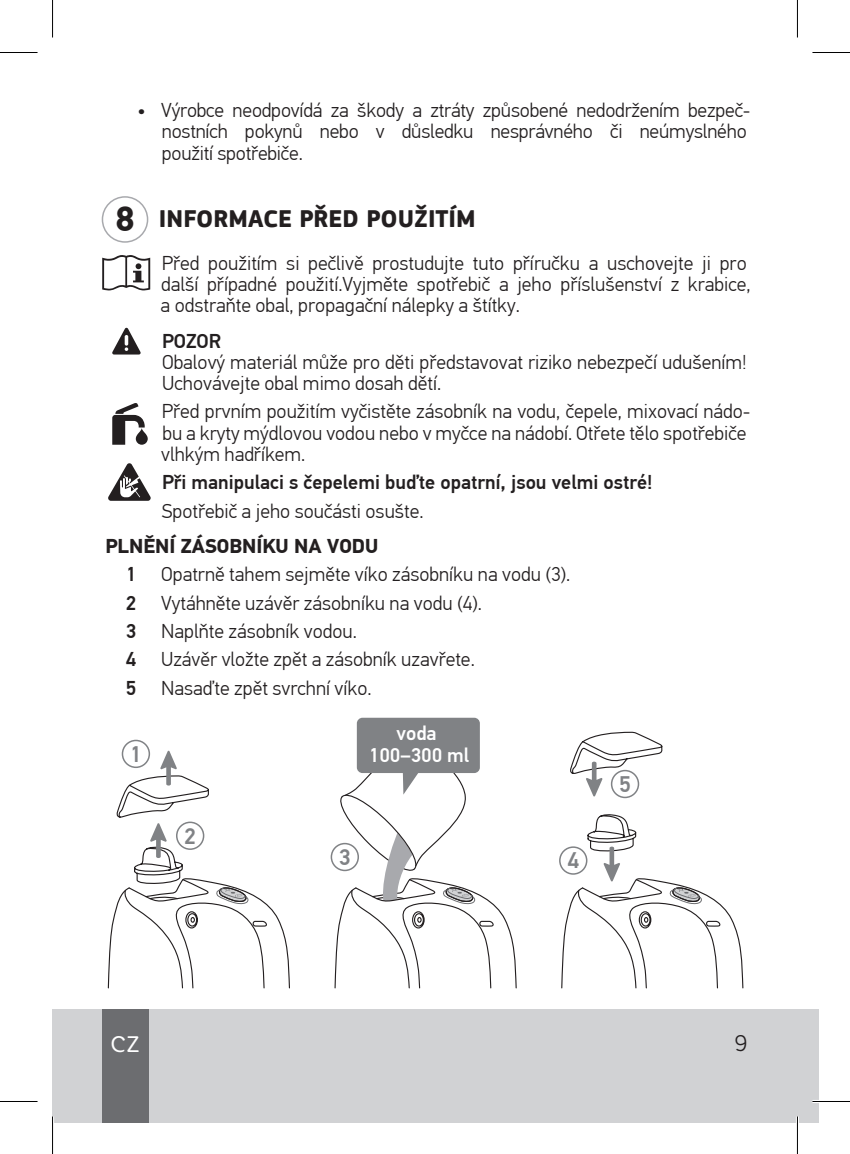
<style>
.page{position:relative;width:850px;height:1154px;background:#fff}
.page>*{position:absolute;margin:0;border:0;box-sizing:border-box;transform-origin:0 0}
.t1{font:700 35px "PF Din Text Pro";color:#231f20}
.t2{font:700 25px "PF Square Sans Pro";color:#231f20}
.t3{font:500 22.5px "PF Din Text Pro";color:#808285}
.t4{font:22.5px "Core Rhino";color:#fff}
.t5{font:300 22.5px "Core Sans A35";color:#231f20}
.t6{font:300 20px/21.2px "PF Din Text Pro";color:#231f20}
.t7{font:500 20px "PF Din Text Pro";color:#231f20}
.t8{font:500 20px "PF Din Text Pro";color:#fff}
.s1{font-weight:400}
.s2{font-weight:700}
.s3{font-weight:500}
</style>
<div class="page">
<div style="left:52px;top:1009px;width:766px;height:114px;background:#d1d2d4"></div>
<div style="left:102px;top:1009px;width:46px;height:114px;background:#6c6d70"></div>
<div style="left:102px;top:196px;width:46px;height:47px;border:2px solid #a8a9ad;border-radius:50%"></div>
<svg style="left:102px;top:255px;width:48px;height:35px"></svg>
<svg style="left:112px;top:328px;width:28px;height:26px"></svg>
<svg style="left:136px;top:428px;width:12px;height:17px"></svg>
<svg style="left:112px;top:403px;width:33px;height:42px"></svg>
<svg style="left:108px;top:463px;width:43px;height:38px"></svg>
<svg style="left:108px;top:750px;width:182px;height:238px"></svg>
<svg style="left:561px;top:731px;width:182px;height:257px"></svg>
<div style="left:356px;top:718px;width:123px;height:55px;background:#808285;border-radius:6px"></div>
<svg style="left:334px;top:745px;width:183px;height:243px"></svg>
<div style="left:122px;top:740px;width:28px;height:28px;border:2px solid #808285;border-radius:50%"></div>
<div style="left:176px;top:821px;width:28px;height:29px;border:2px solid #808285;border-radius:50%"></div>
<div style="left:331px;top:843px;width:27px;height:27px;background:#fff;border-radius:50%"></div>
<div style="left:330px;top:843px;width:29px;height:28px;border:2px solid #808285;border-radius:50%"></div>
<div style="left:558px;top:846px;width:29px;height:29px;border:2px solid #808285;border-radius:50%"></div>
<div style="left:610px;top:770px;width:29px;height:28px;border:2px solid #808285;border-radius:50%"></div>
<hr style="left:812px;top:1100px;width:37px;height:3px;background:#fff">
<hr style="left:51px;top:1116px;width:3px;height:38px;background:#fff">
<hr style="left:795px;top:1116px;width:3px;height:38px;background:#fff">
<hr style="left:0;top:52px;width:38px;height:1px;background:#000">
<hr style="left:812px;top:52px;width:37px;height:1px;background:#000">
<hr style="left:0;top:1101px;width:38px;height:1px;background:#000">
<hr style="left:812px;top:1101px;width:37px;height:1px;background:#000">
<hr style="left:52px;top:0;width:1px;height:38px;background:#000">
<hr style="left:52px;top:1116px;width:1px;height:38px;background:#000">
<hr style="left:796px;top:0;width:1px;height:38px;background:#000">
<hr style="left:796px;top:1116px;width:1px;height:38px;background:#000">
<p class="t6" style="left:162px;top:100px;width:590px;text-indent:-24px"><span class="s1">•</span> Výrobce neodpovídá za škody a ztráty způsobené nedodržením bezpeč&shy;nostních pokynů nebo v důsledku nesprávného či neúmyslného použití spotřebiče.</p>
<p class="t2" style="left:159px;top:204px;width:318px">INFORMACE PŘED POUŽITÍM</p>
<p class="t6" style="left:160px;top:252px;width:591px">Před použitím si pečlivě prostudujte tuto příručku a uschovejte ji pro další případné použití.Vyjměte spotřebič a jeho příslušenství z krabice, a odstraňte obal, propagační nálepky a štítky.</p>
<p class="t7" style="left:162px;top:329px;width:61px">POZOR</p>
<p class="t6" style="left:162px;top:352px;width:586px">Obalový materiál může pro děti představovat riziko nebezpečí udušením!<br>Uchovávejte obal mimo dosah dětí.</p>
<p class="t6" style="left:161px;top:401px;width:590px">Před prvním použitím vyčistěte zásobník na vodu, čepele, mixovací nádo&shy;bu a kryty mýdlovou vodou nebo v myčce na nádobí. Otřete tělo spotřebiče vlhkým hadříkem.</p>
<p class="t7" style="left:162px;top:470px;width:492px">Při manipulaci s čepelemi buďte opatrní, jsou velmi ostré!</p>
<p class="t6" style="left:162px;top:500px;width:263px">Spotřebič a jeho součásti osušte.</p>
<p class="t6" style="left:126px;top:532px;width:446px;line-height:28.2px;text-indent:-20px"><span class="s2">PLNĚNÍ ZÁSOBNÍKU NA VODU<br></span><span class="s3">1</span> Opatrně tahem sejměte víko zásobníku na vodu (3).<br><span class="s3">2</span> Vytáhněte uzávěr zásobníku na vodu (4).<br><span class="s3">3</span> Naplňte zásobník vodou.<br><span class="s3">4</span> Uzávěr vložte zpět a zásobník uzavřete.<br><span class="s3">5</span> Nasaďte zpět svrchní víko.</p>
<h1 class="t1" style="left:115px;top:198px;width:21px">8</h1>
<p class="t8" style="left:396px;top:721px;width:42px">voda</p>
<p class="t3" style="left:130px;top:740px;width:13px">1</p>
<p class="t8" style="left:369px;top:743px;width:102px">100–300 ml</p>
<p class="t3" style="left:184px;top:822px;width:13px">2</p>
<p class="t3" style="left:339px;top:843px;width:13px">3</p>
<p class="t3" style="left:567px;top:847px;width:13px">4</p>
<p class="t3" style="left:618px;top:770px;width:13px">5</p>
<p class="t4" style="left:111px;top:1029px;width:31px">CZ</p>
<p class="t5" style="left:734px;top:1028px;width:15px">9</p>
</div>
